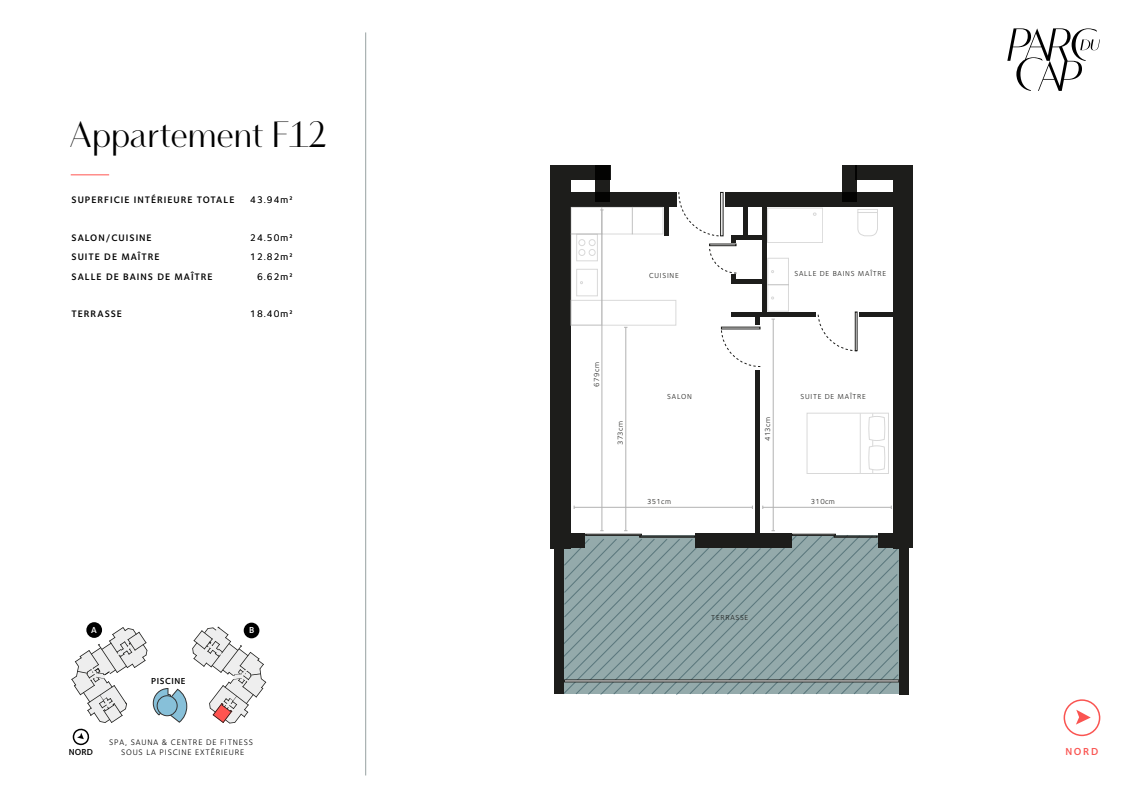
<style>
.page{position:relative;width:1144px;height:810px;background:#fff}
.page>*{position:absolute;margin:0;border:0;box-sizing:border-box;transform-origin:0 0}
.t1{font:700 37.5px "Vanitas";letter-spacing:-.005em;color:#000}
.t2{font:600 10.5px "Foundry Sterling";color:#fa5451}
.t3{font:600 9.75px/19.5px "Foundry Sterling";letter-spacing:.1em;color:#000}
.t4{font:9.75px/19.5px "Foundry Sterling";letter-spacing:.1em;color:#333;text-align:right}
.t5{font:600 9px "Foundry Sterling";letter-spacing:.06em;color:#000}
.t6{font:600 9px "Foundry Sterling";color:#fff}
.t7{font:8.25px "Foundry Sterling";letter-spacing:.1em;color:#000}
.t8{font:7.5px "Foundry Sterling";letter-spacing:.1em;color:#1d1d1b}
</style>
<div class="page">
<svg style="left:1063px;top:699px;width:38px;height:37px"></svg>
<hr style="left:365px;top:32px;width:1px;height:743px;background:#98a2a1">
<hr style="left:71px;top:174px;width:38px;height:1px;background:#ff5450">
<svg style="left:570px;top:207px;width:323px;height:323px"></svg>
<div style="left:899px;top:165px;width:14px;height:382px;background:#1d1d1b"></div>
<div style="left:893px;top:165px;width:16px;height:383px;background:#1d1d1b"></div>
<div style="left:899px;top:515px;width:10px;height:179px;background:#1d1d1b"></div>
<div style="left:554px;top:532px;width:9px;height:162px;background:#1d1d1b"></div>
<div style="left:725px;top:192px;width:171px;height:15px;background:#1d1d1b"></div>
<div style="left:561px;top:192px;width:116px;height:15px;background:#1d1d1b"></div>
<hr style="left:664px;top:199px;width:4px;height:37px;background:#1d1d1b">
<div style="left:762px;top:199px;width:5px;height:117px;background:#1d1d1b"></div>
<div style="left:755px;top:370px;width:5px;height:165px;background:#1d1d1b"></div>
<div style="left:755px;top:312px;width:5px;height:13px;background:#1d1d1b"></div>
<div style="left:743px;top:199px;width:5px;height:40px;background:#1d1d1b"></div>
<div style="left:731px;top:235px;width:33px;height:5px;background:#1d1d1b"></div>
<hr style="left:731px;top:279px;width:33px;height:4px;background:#1d1d1b">
<div style="left:731px;top:311px;width:85px;height:5px;background:#1d1d1b"></div>
<div style="left:859px;top:311px;width:41px;height:5px;background:#1d1d1b"></div>
<div style="left:554px;top:165px;width:16px;height:383px;background:#1d1d1b"></div>
<div style="left:550px;top:165px;width:17px;height:383px;background:#1d1d1b"></div>
<svg style="left:721px;top:328px;width:39px;height:38px"></svg>
<svg style="left:678px;top:192px;width:58px;height:88px"></svg>
<svg style="left:818px;top:312px;width:39px;height:39px"></svg>
<div style="left:807px;top:413px;width:82px;height:60px;border:1px solid #b2b2b2"></div>
<hr style="left:860px;top:413px;width:1px;height:60px;background:#b2b2b2">
<hr style="left:872px;top:413px;width:1px;height:60px;background:#b2b2b2">
<svg style="left:868px;top:416px;width:17px;height:54px"></svg>
<svg style="left:857px;top:212px;width:21px;height:24px"></svg>
<div style="left:857px;top:209px;width:21px;height:3px;background:#fff;border:1px solid #b2b2b2"></div>
<div style="left:767px;top:258px;width:22px;height:27px;border:1px solid #b2b2b2"></div>
<div style="left:767px;top:284px;width:22px;height:27px;border:1px solid #b2b2b2"></div>
<div style="left:576px;top:269px;width:21px;height:27px;border:1px solid #b2b2b2"></div>
<div style="left:576px;top:234px;width:21px;height:27px;border:1px solid #b2b2b2"></div>
<svg style="left:579px;top:239px;width:16px;height:16px"></svg>
<div style="left:589px;top:239px;width:6px;height:7px;border:1px solid #b2b2b2;border-radius:50%"></div>
<div style="left:632px;top:207px;width:31px;height:27px;border:1px solid #b2b2b2"></div>
<div style="left:601px;top:207px;width:31px;height:27px;border:1px solid #b2b2b2"></div>
<div style="left:571px;top:207px;width:31px;height:27px;border:1px solid #b2b2b2"></div>
<div style="left:571px;top:233px;width:31px;height:92px;border:1px solid #b2b2b2"></div>
<div style="left:570px;top:300px;width:106px;height:25px;border:1px solid #b2b2b2"></div>
<hr style="left:602px;top:210px;width:1px;height:320px;background:#b2b2b2">
<hr style="left:625px;top:327px;width:1px;height:203px;background:#b2b2b2">
<hr style="left:773px;top:319px;width:1px;height:211px;background:#b2b2b2">
<svg style="left:563px;top:530px;width:336px;height:164px"></svg>
<hr style="left:574px;top:507px;width:178px;height:1px;background:#b2b2b2">
<hr style="left:763px;top:507px;width:128px;height:1px;background:#b2b2b2">
<div style="left:767px;top:208px;width:56px;height:35px;border:1px solid #b2b2b2"></div>
<div style="left:855px;top:165px;width:51px;height:15px;background:#1d1d1b"></div>
<div style="left:556px;top:165px;width:54px;height:15px;background:#1d1d1b"></div>
<svg style="left:842px;top:165px;width:15px;height:36px"></svg>
<svg style="left:596px;top:165px;width:14px;height:36px"></svg>
<svg style="left:153px;top:626px;width:113px;height:97px"></svg>
<div style="left:157px;top:695px;width:20px;height:20px;background:#87c0d9;border-radius:50%"></div>
<div style="left:157px;top:695px;width:20px;height:20px;border:1px solid #333;border-radius:50%"></div>
<svg style="left:86px;top:622px;width:16px;height:15px"></svg>
<div style="left:244px;top:622px;width:15px;height:16px;background:#000;border-radius:50%"></div>
<svg style="left:1007px;top:28px;width:93px;height:63px"></svg>
<svg style="left:71px;top:626px;width:76px;height:119px"></svg>
<h1 class="t1" style="left:69px;top:111px;width:259px">Appartement F12</h1>
<p class="t3" style="left:72px;top:190px;width:164px">SUPERFICIE INTÉRIEURE TOTALE</p>
<p class="t3" style="left:72px;top:228px;width:143px">SALON/CUISINE<br>SUITE DE MAÎTRE<br>SALLE DE BAINS DE MAÎTRE</p>
<p class="t3" style="left:72px;top:304px;width:52px">TERRASSE</p>
<p class="t4" style="left:250px;top:190px;width:44px">43.94m²</p>
<p class="t4" style="left:250px;top:228px;width:44px">24.50m²<br>12.82m²<br>6.62m²</p>
<p class="t4" style="left:250px;top:304px;width:44px">18.40m²</p>
<p class="t6" style="left:91px;top:624px;width:7px">A</p>
<p class="t6" style="left:249px;top:624px;width:7px">B</p>
<p class="t5" style="left:151px;top:675px;width:36px">PISCINE</p>
<p class="t7" style="left:109px;top:737px;width:146px">SPA, SAUNA &amp; CENTRE DE FITNESS</p>
<p class="t5" style="left:69px;top:746px;width:25px">NORD</p>
<p class="t7" style="left:121px;top:747px;width:125px">SOUS LA PISCINE EXTÉRIEURE</p>
<p class="t8" style="left:649px;top:271px;width:31px">CUISINE</p>
<p class="t8" style="left:794px;top:269px;width:93px">SALLE DE BAINS MAÎTRE</p>
<p class="t8" style="left:592px;top:386px;width:25px;rotate:-90deg">679cm</p>
<p class="t8" style="left:667px;top:391px;width:26px">SALON</p>
<p class="t8" style="left:616px;top:445px;width:25px;rotate:-90deg">373cm</p>
<p class="t8" style="left:763px;top:441px;width:25px;rotate:-90deg">413cm</p>
<p class="t8" style="left:800px;top:391px;width:67px">SUITE DE MAÎTRE</p>
<p class="t8" style="left:647px;top:496px;width:25px">351cm</p>
<p class="t8" style="left:811px;top:496px;width:25px">310cm</p>
<p class="t8" style="left:711px;top:612px;width:39px">TERRASSE</p>
<p class="t2" style="left:1065px;top:745px;width:34px">NORD</p>
</div>
